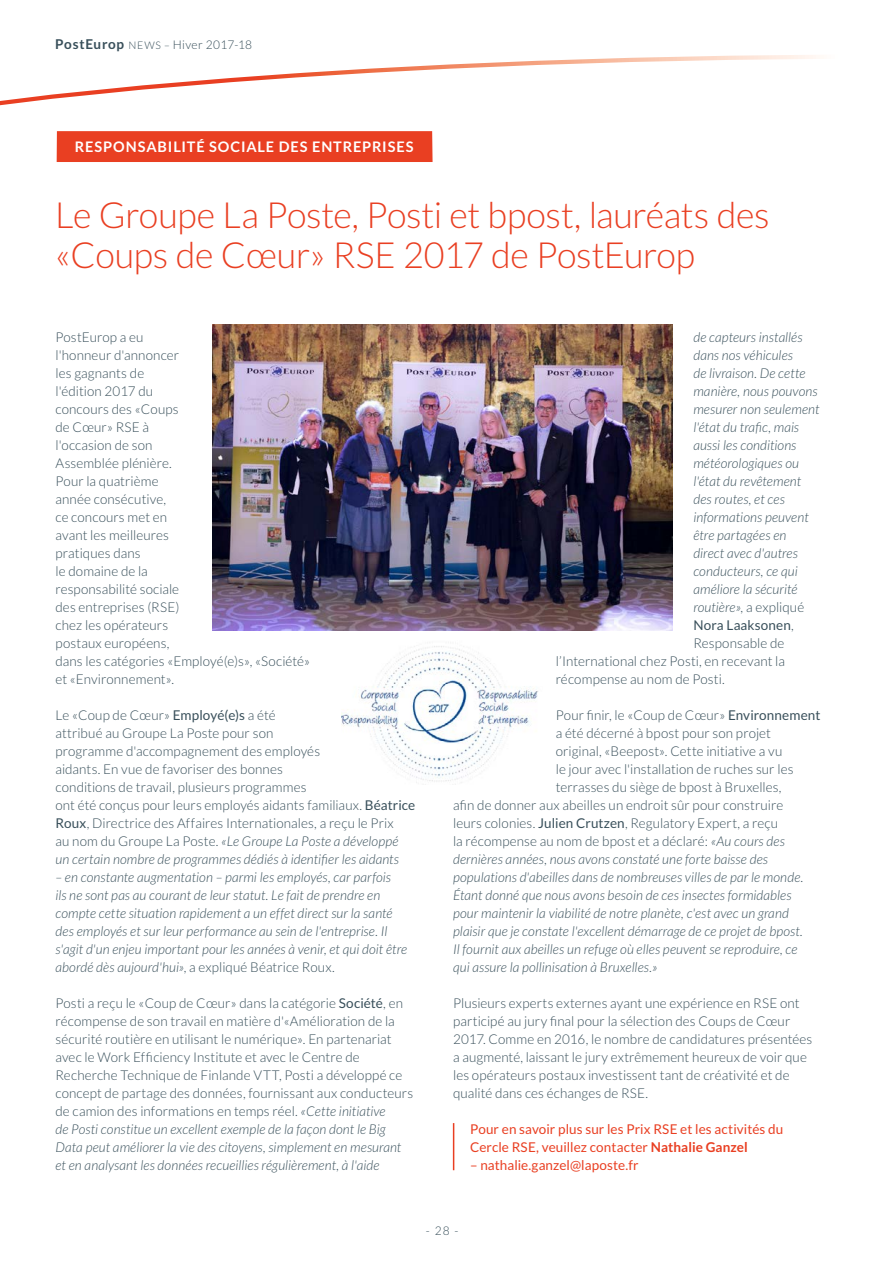
<style>
.page{position:relative;width:893px;height:1263px;background:#fff}
.page>*{position:absolute;margin:0;border:0;box-sizing:border-box;transform-origin:0 0}
.t1{font:300 36px/40.5px "Lato";letter-spacing:-.01em;color:#e93f22}
.t2{font:700 14.55px "Lato";letter-spacing:.06em;color:#fff}
.t3{font:300 13.5px/18px "Lato";letter-spacing:.005em;color:#384f5a}
.t4{font:italic 300 13.5px/18px "Lato";letter-spacing:.005em;color:#384f5a}
.t5{font:13.5px/18px "Lato";letter-spacing:.005em;color:#e93f22}
.t6{font:13.5px "Lato";letter-spacing:.01em;color:#384f5a}
.t7{font:300 12px "Lato";letter-spacing:.03em;color:#384f5a}
.s1{font-weight:700;font-size:13.5px}
.s2{font-size:10.5px}
.s3{font-weight:400}
.s4{font-style:italic}
.s5{font-style:normal}
.s6{font-weight:300}
.s7{font-weight:700}
</style>
<div class="page">
<div style="left:57px;top:131px;width:376px;height:31px;background:#e93f22"></div>
<svg style="left:0;top:55px;width:816px;height:51px"></svg>
<img style="left:213px;top:324px;width:459px;height:306px">
<hr style="left:453px;top:1123px;width:1px;height:47px;background:#e93f22">
<img style="left:342px;top:646px;width:196px;height:139px">
<p class="t7" style="left:55px;top:39px;width:198px"><span class="s1">PostEurop</span> <span class="s2">NEWS –</span> Hiver 2017-18</p>
<p class="t2" style="left:75px;top:139px;width:340px">RESPONSABILITÉ SOCIALE DES ENTREPRISES</p>
<h1 class="t1" style="left:55px;top:195px;width:716px">Le Groupe La Poste, Posti et bpost, lauréats des «Coups de Cœur» RSE 2017 de PostEurop</h1>
<p class="t3" style="left:55px;top:328px;width:256px">PostEurop a eu<br>l'honneur d'annoncer<br>les gagnants de<br>l'édition 2017 du<br>concours des «Coups<br>de Cœur» RSE à<br>l'occasion de son<br>Assemblée plénière.<br>Pour la quatrième<br>année consécutive,<br>ce concours met en<br>avant les meilleures<br>pratiques dans<br>le domaine de la<br>responsabilité sociale<br>des entreprises (RSE)<br>chez les opérateurs<br>postaux européens,<br>dans les catégories «Employé(e)s», «Société» et «Environnement».</p>
<p class="t3" style="left:55px;top:706px;width:361px">Le «Coup de Cœur» <span class="s3">Employé(e)s</span> a été<br>attribué au Groupe La Poste pour son<br>programme d'accompagnement des employés<br>aidants. En vue de favoriser des bonnes<br>conditions de travail, plusieurs programmes<br>ont été conçus pour leurs employés aidants familiaux. <span class="s3">Béatrice Roux</span>, Directrice des Affaires Internationales, a reçu le Prix<br>au nom du Groupe La Poste. <span class="s4">«Le Groupe La Poste a développé un certain nombre de programmes dédiés à identifier les aidants</span></p>
<p class="t4" style="left:55px;top:869px;width:353px">– en constante augmentation – parmi les employés, car parfois<br>ils ne sont pas au courant de leur statut. Le fait de prendre en compte cette situation rapidement a un effet direct sur la santé des employés et sur leur performance au sein de l'entreprise. Il s'agit d'un enjeu important pour les années à venir, et qui doit être abordé dès aujourd'hui»<span class="s5">, a expliqué Béatrice Roux.</span></p>
<p class="t3" style="left:55px;top:994px;width:359px">Posti a reçu le «Coup de Cœur» dans la catégorie <span class="s3">Société</span>, en récompense de son travail en matière d'«Amélioration de la sécurité routière en utilisant le numérique». En partenariat avec le Work Efficiency Institute et avec le Centre de Recherche Technique de Finlande VTT, Posti a développé ce concept de partage des données, fournissant aux conducteurs de camion des informations en temps réel. <span class="s4">«Cette initiative<br>de Posti constitue un excellent exemple de la façon dont le Big Data peut améliorer la vie des citoyens, simplement en mesurant et en analysant les données recueillies régulièrement, à l'aide</span></p>
<p class="t4" style="left:693px;top:328px;width:111px">de capteurs installés</p>
<p class="t4" style="left:693px;top:346px;width:101px">dans nos véhicules</p>
<p class="t4" style="left:693px;top:364px;width:114px">de livraison. De cette</p>
<p class="t4" style="left:693px;top:382px;width:126px">manière, nous pouvons</p>
<p class="t4" style="left:693px;top:400px;width:128px">mesurer non seulement</p>
<p class="t4" style="left:693px;top:418px;width:107px">l'état du trafic, mais</p>
<p class="t4" style="left:693px;top:436px;width:105px">aussi les conditions</p>
<p class="t4" style="left:693px;top:454px;width:107px">météorologiques ou</p>
<p class="t4" style="left:693px;top:472px;width:109px">l'état du revêtement</p>
<p class="t4" style="left:693px;top:490px;width:93px">des routes, et ces</p>
<p class="t4" style="left:693px;top:508px;width:117px">informations peuvent</p>
<p class="t4" style="left:693px;top:526px;width:95px">être partagées en</p>
<p class="t4" style="left:693px;top:544px;width:106px">direct avec d'autres</p>
<p class="t4" style="left:693px;top:562px;width:106px">conducteurs, ce qui</p>
<p class="t4" style="left:693px;top:580px;width:106px">améliore la sécurité</p>
<p class="t3" style="left:693px;top:598px;width:112px"><span class="s4">routière»</span>, a expliqué</p>
<p class="t6" style="left:693px;top:617px;width:102px">Nora Laaksonen<span class="s6">,</span></p>
<p class="t3" style="left:693px;top:634px;width:93px">Responsable de</p>
<p class="t3" style="left:556px;top:652px;width:231px">l’International chez Posti, en recevant la</p>
<p class="t3" style="left:556px;top:670px;width:171px">récompense au nom de Posti.</p>
<p class="t3" style="left:556px;top:706px;width:266px">Pour finir, le «Coup de Cœur» <span class="s3">Environnement</span></p>
<p class="t3" style="left:556px;top:724px;width:217px">a été décerné à bpost pour son projet</p>
<p class="t3" style="left:556px;top:742px;width:228px">original, «Beepost». Cette initiative a vu</p>
<p class="t3" style="left:556px;top:760px;width:239px">le jour avec l'installation de ruches sur les</p>
<p class="t3" style="left:556px;top:778px;width:227px">terrasses du siège de bpost à Bruxelles,</p>
<p class="t3" style="left:453px;top:796px;width:332px">afin de donner aux abeilles un endroit sûr pour construire</p>
<p class="t3" style="left:453px;top:814px;width:327px">leurs colonies. <span class="s3">Julien Crutzen</span>, Regulatory Expert, a reçu</p>
<p class="t3" style="left:453px;top:832px;width:333px">la récompense au nom de bpost et a déclaré: <span class="s4">«Au cours des</span></p>
<p class="t4" style="left:453px;top:850px;width:317px">dernières années, nous avons constaté une forte baisse des</p>
<p class="t4" style="left:453px;top:868px;width:352px">populations d'abeilles dans de nombreuses villes de par le monde.</p>
<p class="t4" style="left:453px;top:886px;width:340px">Étant donné que nous avons besoin de ces insectes formidables</p>
<p class="t4" style="left:453px;top:904px;width:337px">pour maintenir la viabilité de notre planète, c'est avec un grand</p>
<p class="t4" style="left:453px;top:922px;width:351px">plaisir que je constate l'excellent démarrage de ce projet de bpost.</p>
<p class="t4" style="left:453px;top:940px;width:346px">Il fournit aux abeilles un refuge où elles peuvent se reproduire, ce</p>
<p class="t4" style="left:453px;top:958px;width:206px">qui assure la pollinisation à Bruxelles.»</p>
<p class="t3" style="left:453px;top:994px;width:361px">Plusieurs experts externes ayant une expérience en RSE ont participé au jury final pour la sélection des Coups de Cœur 2017. Comme en 2016, le nombre de candidatures présentées a augmenté, laissant le jury extrêmement heureux de voir que les opérateurs postaux investissent tant de créativité et de qualité dans ces échanges de RSE.</p>
<p class="t5" style="left:470px;top:1120px;width:315px">Pour en savoir plus sur les Prix RSE et les activités du<br>Cercle RSE, veuillez contacter <span class="s7">Nathalie Ganzel</span></p>
<p class="t5" style="left:470px;top:1156px;width:170px">– nathalie.ganzel@laposte.fr</p>
<p class="t7" style="left:426px;top:1224px;width:34px">- 28 -</p>
</div>
